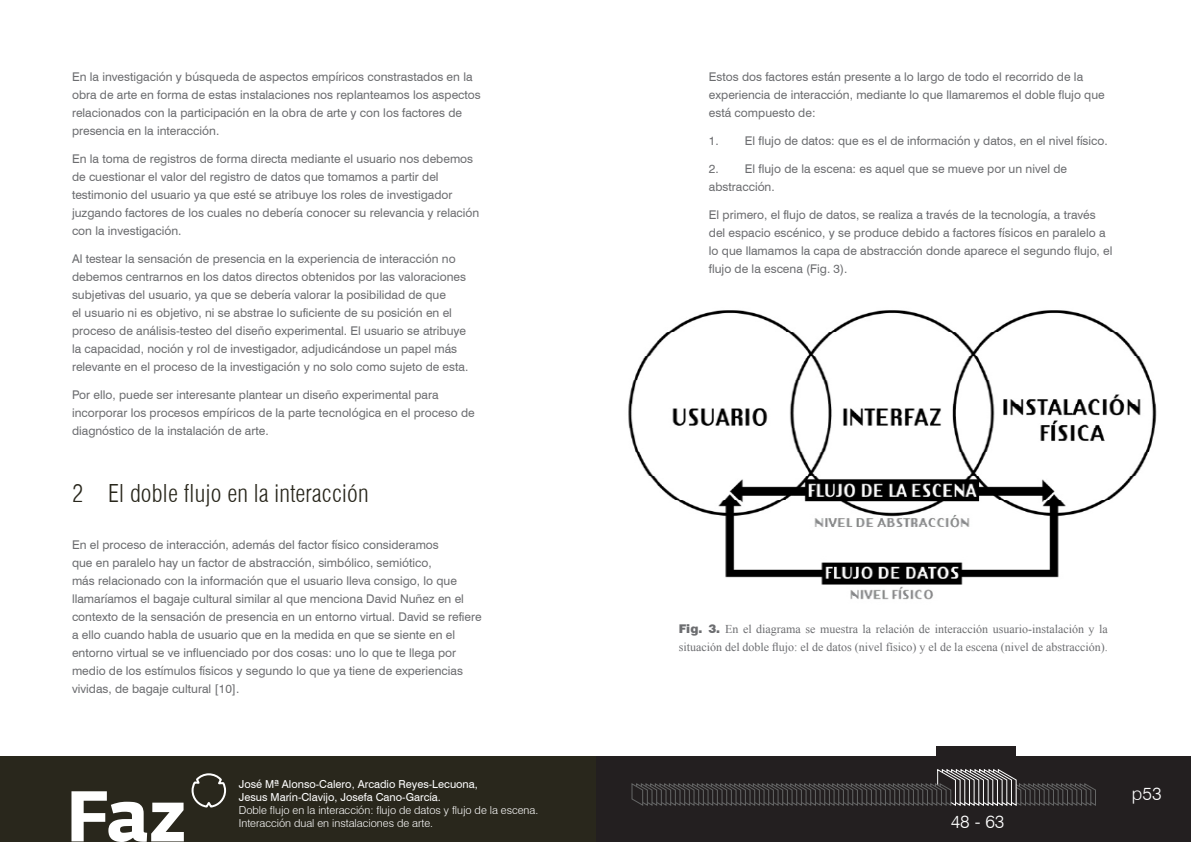
<style>
.page{position:relative;width:1191px;height:842px;background:#fff}
.page>*{position:absolute;margin:0;border:0;box-sizing:border-box;transform-origin:0 0}
.t1{font:300 condensed 24px "Swiss 721 BT";color:#29271c}
.t2{font:300 18px "Swiss 721 BT";color:#fff}
.t3{font:12px/18px "Swiss 721 BT";color:#6c6d70}
.t4{font:12px/18px "Times New Roman";color:#6c6d70}
.t5{font:300 11px/13.2px "Swiss 721 BT";color:#fff}
.t6{font:11px/13.2px "Swiss 721 BT";color:#fff}
.s1{font-family:"Swiss 721 BT";font-weight:900}
</style>
<div class="page">
<div style="left:595px;top:757px;width:596px;height:85px;background:#231f20"></div>
<div style="left:936px;top:746px;width:79px;height:21px;background:#231f20"></div>
<svg style="left:631px;top:769px;width:465px;height:37px"></svg>
<div style="left:0;top:757px;width:595px;height:85px;background:#29271c"></div>
<svg style="left:71px;top:791px;width:113px;height:51px"></svg>
<svg style="left:191px;top:773px;width:36px;height:35px"></svg>
<img style="left:628px;top:310px;width:529px;height:290px">
<p class="t3" style="left:72px;top:68px;width:410px">En la investigación y búsqueda de aspectos empíricos constrastados en la obra de arte en forma de estas instalaciones nos replanteamos los aspectos relacionados con la participación en la obra de arte y con los factores de presencia en la interacción.</p>
<p class="t3" style="left:72px;top:150px;width:409px">En la toma de registros de forma directa mediante el usuario nos debemos de cuestionar el valor del registro de datos que tomamos a partir del testimonio del usuario ya que esté se atribuye los roles de investigador juzgando factores de los cuales no debería conocer su relevancia y relación con la investigación.</p>
<p class="t3" style="left:72px;top:250px;width:398px">Al testear la sensación de presencia en la experiencia de interacción no debemos centrarnos en los datos directos obtenidos por las valoraciones subjetivas del usuario, ya que se debería valorar la posibilidad de que<br>el usuario ni es objetivo, ni se abstrae lo suficiente de su posición en el proceso de análisis-testeo del diseño experimental. El usuario se atribuye la capacidad, noción y rol de investigador, adjudicándose un papel más relevante en el proceso de la investigación y no solo como sujeto de esta.</p>
<p class="t3" style="left:72px;top:386px;width:404px">Por ello, puede ser interesante plantear un diseño experimental para incorporar los procesos empíricos de la parte tecnológica en el proceso de diagnóstico de la instalación de arte.</p>
<h1 class="t1" style="left:72px;top:479px;width:298px">2 El doble flujo en la interacción</h1>
<p class="t3" style="left:72px;top:535px;width:411px">En el proceso de interacción, además del factor físico consideramos<br>que en paralelo hay un factor de abstracción, simbólico, semiótico,<br>más relacionado con la información que el usuario lleva consigo, lo que llamaríamos el bagaje cultural similar al que menciona David Nuñez en el contexto de la sensación de presencia en un entorno virtual. David se refiere a ello cuando habla de usuario que en la medida en que se siente en el entorno virtual se ve influenciado por dos cosas: uno lo que te llega por medio de los estímulos físicos y segundo lo que ya tiene de experiencias vividas, de bagaje cultural [10].</p>
<p class="t6" style="left:239px;top:777px;width:241px">José Mª Alonso-Calero, Arcadio Reyes-Lecuona,<br>Jesus Marín-Clavijo, Josefa Cano-García.</p>
<p class="t5" style="left:239px;top:803px;width:301px">Doble flujo en la interacción: flujo de datos y flujo de la escena.<br>Interacción dual en instalaciones de arte.</p>
<p class="t3" style="left:709px;top:68px;width:397px">Estos dos factores están presente a lo largo de todo el recorrido de la experiencia de interacción, mediante lo que llamaremos el doble flujo que está compuesto de:</p>
<p class="t3" style="left:709px;top:132px;width:400px">1. El flujo de datos: que es el de información y datos, en el nivel físico.</p>
<p class="t3" style="left:709px;top:160px;width:360px">2. El flujo de la escena: es aquel que se mueve por un nivel de abstracción.</p>
<p class="t3" style="left:709px;top:206px;width:405px">El primero, el flujo de datos, se realiza a través de la tecnología, a través del espacio escénico, y se produce debido a factores físicos en paralelo a lo que llamamos la capa de abstracción donde aparece el segundo flujo, el flujo de la escena (Fig. 3).</p>
<p class="t4" style="left:678px;top:620px;width:430px"><span class="s1">Fig. 3.</span> En el diagrama se muestra la relación de interacción usuario-instalación y la situación del doble flujo: el de datos (nivel físico) y el de la escena (nivel de abstracción).</p>
<h2 class="t2" style="left:950px;top:810px;width:55px">48 - 63</h2>
<h2 class="t2" style="left:1132px;top:782px;width:31px">p53</h2>
</div>
